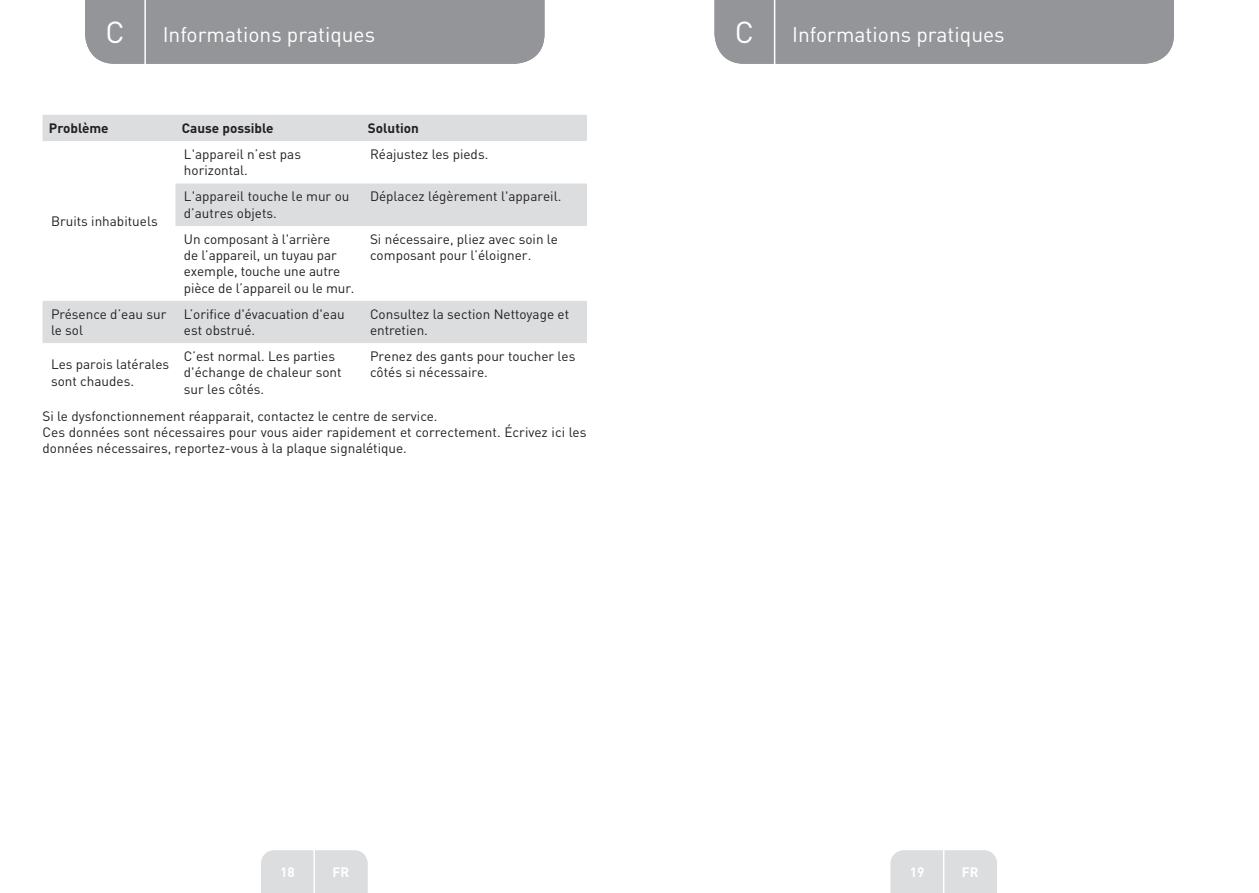
<style>
.page{position:relative;width:1259px;height:893px;background:#fff}
.page>*{position:absolute;margin:0;border:0;box-sizing:border-box;transform-origin:0 0}
.t1{font:30px "DIN Pro";color:#fff}
.t2{font:21px "DIN Pro";color:#fff}
.Left__Table{font:13.5px/16.2px "DIN Pro";color:#231f20}
.Body{font:13.5px/16.2px "DIN Pro";color:#231f20}
.Headline__Table{font:700 13.5px "DIN Pro";color:#231f20}
.t3{font:700 13.5px "DIN Pro";color:#fff}
</style>
<div class="page">
<div style="left:85px;top:0;width:459px;height:64px;background:#939598"></div>
<div style="left:714px;top:0;width:460px;height:64px;background:#939598"></div>
<div style="left:261px;top:850px;width:106px;height:43px;background:#dcdddf"></div>
<div style="left:890px;top:850px;width:107px;height:43px;background:#dcdddf"></div>
<hr style="left:313px;top:833px;width:2px;height:60px;background:#fff">
<hr style="left:943px;top:833px;width:1px;height:60px;background:#fff">
<hr style="left:144px;top:0;width:2px;height:66px;background:#fff">
<hr style="left:774px;top:0;width:1px;height:66px;background:#fff">
<svg style="left:43px;top:115px;width:544px;height:228px"></svg>
<h1 class="t1" style="left:105px;top:11px;width:21px">C</h1>
<h2 class="t2" style="left:163px;top:20px;width:214px">Informations pratiques</h2>
<h1 class="t1" style="left:735px;top:11px;width:21px">C</h1>
<h2 class="t2" style="left:792px;top:20px;width:214px">Informations pratiques</h2>
<h1 class="t1" style="left:106px;top:11px;width:20px">A</h1>
<h2 class="t2" style="left:163px;top:20px;width:186px">Ape çu de l’app reil</h2>
<h1 class="t1" style="left:735px;top:11px;width:20px">A</h1>
<h2 class="t2" style="left:792px;top:20px;width:186px">Ape çu de l’app reil</h2>
<p class="Headline__Table" style="left:49px;top:119px;width:61px">Problème</p>
<p class="Headline__Table" style="left:182px;top:119px;width:93px">Cause possible</p>
<p class="Headline__Table" style="left:368px;top:119px;width:52px">Solution</p>
<p class="Left__Table" style="left:51px;top:212px;width:108px">Bruits inhabituels</p>
<p class="Left__Table" style="left:184px;top:145px;width:119px">L'appareil n’est pas horizontal.</p>
<p class="Left__Table" style="left:370px;top:145px;width:120px">Réajustez les pieds.</p>
<p class="Left__Table" style="left:184px;top:188px;width:167px">L'appareil touche le mur ou d’autres objets.</p>
<p class="Left__Table" style="left:370px;top:188px;width:193px">Déplacez légèrement l'appareil.</p>
<p class="Left__Table" style="left:184px;top:230px;width:172px">Un composant à l'arrière<br>de l’appareil, un tuyau par exemple, touche une autre pièce de l’appareil ou le mur.</p>
<p class="Left__Table" style="left:370px;top:230px;width:190px">Si nécessaire, pliez avec soin le composant pour l’éloigner.</p>
<p class="Left__Table" style="left:51px;top:305px;width:117px">Présence d’eau sur le sol</p>
<p class="Left__Table" style="left:184px;top:305px;width:162px">L’orifice d'évacuation d'eau est obstrué.</p>
<p class="Left__Table" style="left:370px;top:305px;width:201px">Consultez la section Nettoyage et entretien.</p>
<p class="Left__Table" style="left:51px;top:356px;width:120px">Les parois latérales sont chaudes.</p>
<p class="Left__Table" style="left:184px;top:348px;width:159px">C’est normal. Les parties d'échange de chaleur sont sur les côtés.</p>
<p class="Left__Table" style="left:370px;top:348px;width:207px">Prenez des gants pour toucher les côtés si nécessaire.</p>
<p class="Body" style="left:43px;top:407px;width:396px">Si le dysfonctionnement réapparait, contactez le centre de service.</p>
<p class="Body" style="left:43px;top:424px;width:545px">Ces données sont nécessaires pour vous aider rapidement et correctement. Écrivez ici les données nécessaires, reportez-vous à la plaque signalétique.</p>
<p class="t3" style="left:280px;top:863px;width:16px">18</p>
<p class="t3" style="left:909px;top:863px;width:16px">19</p>
<p class="t3" style="left:332px;top:863px;width:18px">FR</p>
<p class="t3" style="left:962px;top:863px;width:18px">FR</p>
</div>
